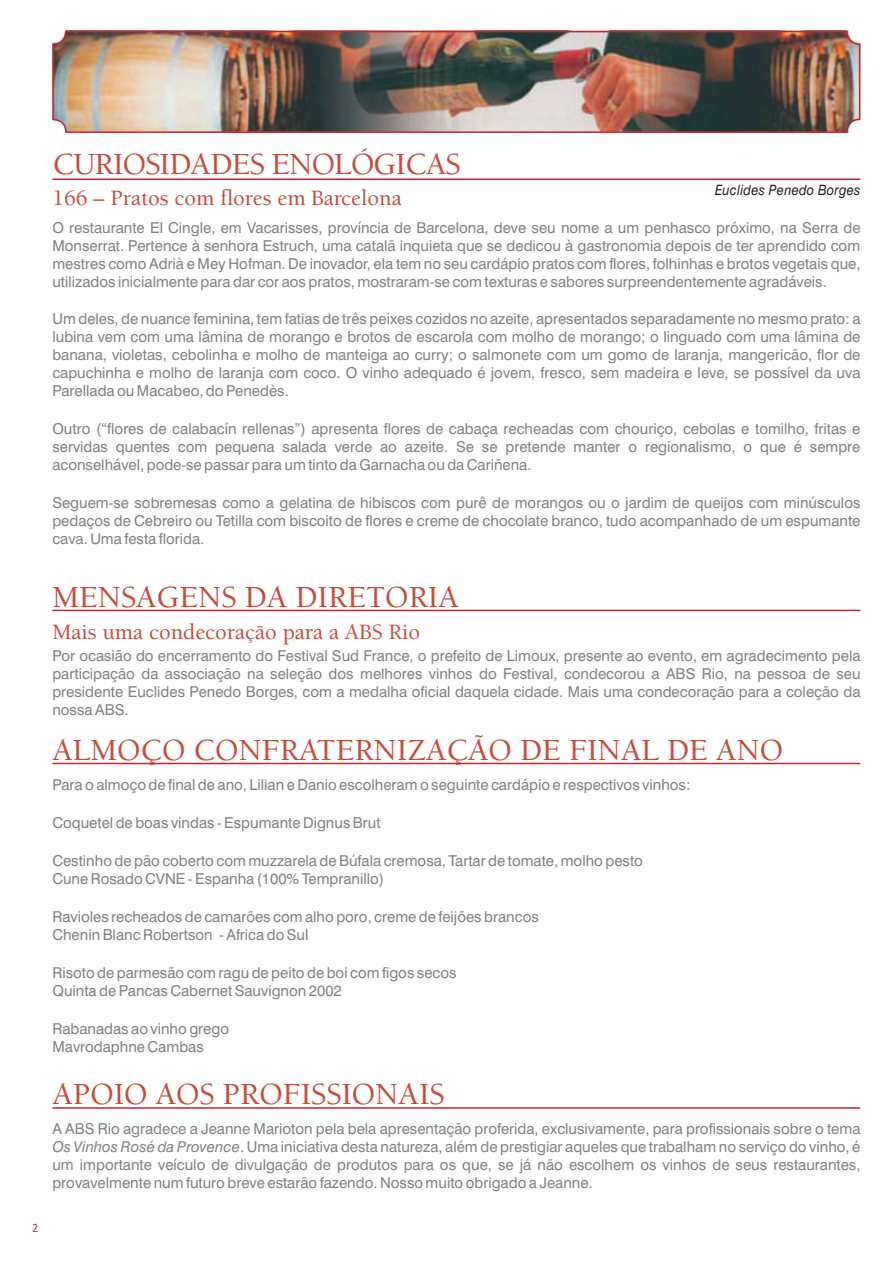
<style>
.page{position:relative;width:893px;height:1263px;background:#fff}
.page>*{position:absolute;margin:0;border:0;box-sizing:border-box;transform-origin:0 0}
.t1{font:500 31.5px "Berkeley LT";color:#ca4a39}
.t2{font:500 31.5px "Berkeley LT";letter-spacing:-.025em;color:#ca4a39}
.t3{font:500 22.5px "Berkeley LT";color:#ca4a39}
.t4{font:15px/18px "Swiss 721 BT";color:#808285;text-align:justify}
.t5{font:italic 14.25px "Swiss 721 BT";letter-spacing:.02em;color:#231f20;scale:.9 1}
.t6{font:12px "Baar Sophia";color:#c2262f;scale:.95 1}
.s1{font-style:italic}
</style>
<div class="page">
<img style="left:55px;top:34px;width:802px;height:96px">
<div style="left:52px;top:31px;width:808px;height:102px;border:2px solid #c2262f;border-radius:13px"></div>
<hr style="left:52px;top:178px;width:808px;height:2px;background:#c2262f">
<hr style="left:52px;top:610px;width:808px;height:1px;background:#c2262f">
<hr style="left:52px;top:763px;width:808px;height:1px;background:#c2262f">
<hr style="left:52px;top:1107px;width:808px;height:2px;background:#c2262f">
<h1 class="t2" style="left:52px;top:152px;width:410px">CURIOSIDADES ENOLÓGICAS</h1>
<h2 class="t3" style="left:52px;top:189px;width:351px">166 – Pratos com flores em Barcelona</h2>
<p class="t5" style="left:715px;top:184px;width:163px">Euclides Penedo Borges</p>
<p class="t4" style="left:52px;top:220px;width:810px">O restaurante El Cingle, em Vacarisses, província de Barcelona, deve seu nome a um penhasco próximo, na Serra de Monserrat. Pertence à senhora Estruch, uma catalã inquieta que se dedicou à gastronomia depois de ter aprendido com mestres como Adrià e Mey Hofman. De inovador, ela tem no seu cardápio pratos com flores, folhinhas e brotos vegetais que, utilizados inicialmente para dar cor aos pratos, mostraram-se com texturas e sabores surpreendentemente agradáveis.</p>
<p class="t4" style="left:52px;top:311px;width:810px">Um deles, de nuance feminina, tem fatias de três peixes cozidos no azeite, apresentados separadamente no mesmo prato: a lubina vem com uma lâmina de morango e brotos de escarola com molho de morango; o linguado com uma lâmina de banana, violetas, cebolinha e molho de manteiga ao curry; o salmonete com um gomo de laranja, mangericão, flor de capuchinha e molho de laranja com coco. O vinho adequado é jovem, fresco, sem madeira e leve, se possível da uva Parellada ou Macabeo, do Penedès.</p>
<p class="t4" style="left:52px;top:421px;width:810px">Outro (“flores de calabacín rellenas”) apresenta flores de cabaça recheadas com chouriço, cebolas e tomilho, fritas e servidas quentes com pequena salada verde ao azeite. Se se pretende manter o regionalismo, o que é sempre aconselhável, pode-se passar para um tinto da Garnacha ou da Cariñena.</p>
<p class="t4" style="left:52px;top:495px;width:810px">Seguem-se sobremesas como a gelatina de hibiscos com purê de morangos ou o jardim de queijos com minúsculos pedaços de Cebreiro ou Tetilla com biscoito de flores e creme de chocolate branco, tudo acompanhado de um espumante cava. Uma festa florida.</p>
<p class="t6" style="left:32px;top:1221px;width:8px">2</p>
<h1 class="t1" style="left:52px;top:584px;width:408px">MENSAGENS DA DIRETORIA</h1>
<h2 class="t3" style="left:52px;top:623px;width:369px">Mais uma condecoração para a ABS Rio</h2>
<p class="t4" style="left:52px;top:648px;width:810px">Por ocasião do encerramento do Festival Sud France, o prefeito de Limoux, presente ao evento, em agradecimento pela participação da associação na seleção dos melhores vinhos do Festival, condecorou a ABS Rio, na pessoa de seu presidente Euclides Penedo Borges, com a medalha oficial daquela cidade. Mais uma condecoração para a coleção da nossa ABS.</p>
<h1 class="t1" style="left:52px;top:738px;width:732px">ALMOÇO CONFRATERNIZAÇÃO DE FINAL DE ANO</h1>
<p class="t4" style="left:52px;top:777px;width:640px">Para o almoço de final de ano, Lilian e Danio escolheram o seguinte cardápio e respectivos vinhos:</p>
<p class="t4" style="left:52px;top:815px;width:330px">Coquetel de boas vindas - Espumante Dignus Brut</p>
<p class="t4" style="left:52px;top:853px;width:592px">Cestinho de pão coberto com muzzarela de Búfala cremosa, Tartar de tomate, molho pesto<br>Cune Rosado CVNE - Espanha (100% Tempranillo)</p>
<p class="t4" style="left:52px;top:909px;width:488px">Ravioles recheados de camarões com alho poro, creme de feijões brancos<br>Chenin Blanc Robertson - Africa do Sul</p>
<p class="t4" style="left:52px;top:965px;width:406px">Risoto de parmesão com ragu de peito de boi com figos secos<br>Quinta de Pancas Cabernet Sauvignon 2002</p>
<p class="t4" style="left:52px;top:1021px;width:178px">Rabanadas ao vinho grego<br>Mavrodaphne Cambas</p>
<h1 class="t1" style="left:52px;top:1082px;width:394px">APOIO AOS PROFISSIONAIS</h1>
<p class="t4" style="left:52px;top:1121px;width:810px">A ABS Rio agradece a Jeanne Marioton pela bela apresentação proferida, exclusivamente, para profissionais sobre o tema <span class="s1">Os Vinhos Rosé da Provence</span>. Uma iniciativa desta natureza, além de prestigiar aqueles que trabalham no serviço do vinho, é um importante veículo de divulgação de produtos para os que, se já não escolhem os vinhos de seus restaurantes, provavelmente num futuro breve estarão fazendo. Nosso muito obrigado a Jeanne.</p>
</div>
